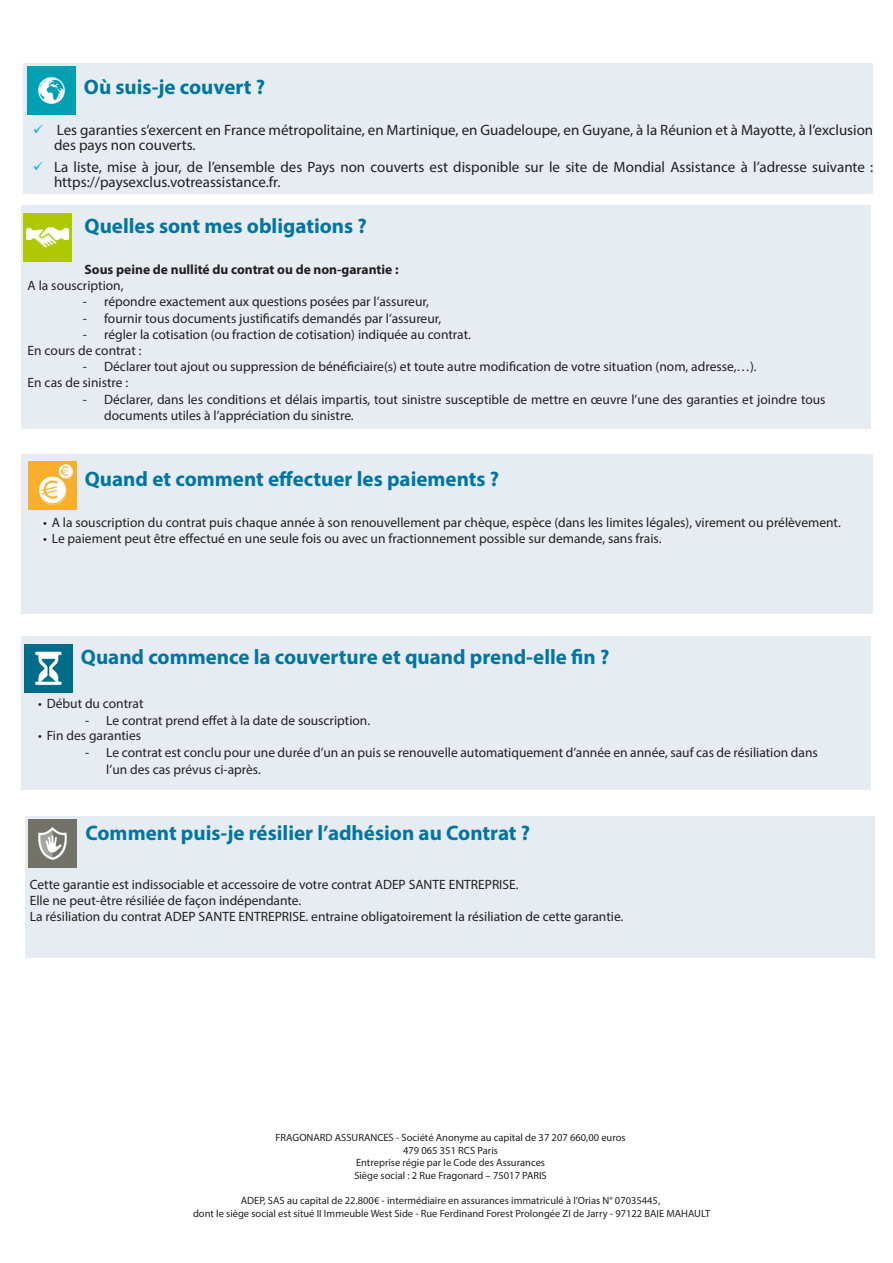
<style>
.page{position:relative;width:893px;height:1263px;background:#fff}
.page>*{position:absolute;margin:0;border:0;box-sizing:border-box;transform-origin:0 0}
.t1{font:700 21px "Myriad Pro";color:#0075a3}
.t2{font:15px/15px "Myriad Pro";color:#231f20}
.t3{font:13.5px/16.2px "Myriad Pro";color:#231f20}
.t4{font:700 13.5px "Myriad Pro";color:#231f20}
.t5{font:10.5px/12.6px "Myriad Pro";color:#231f20;text-align:center}
</style>
<div class="page">
<div style="left:21px;top:454px;width:852px;height:159px;background:#e6ecf2"></div>
<div style="left:21px;top:637px;width:849px;height:153px;background:#e6ecf2"></div>
<div style="left:26px;top:817px;width:849px;height:141px;background:#e6ecf2"></div>
<div style="left:23px;top:63px;width:849px;height:130px;background:#e6ecf2"></div>
<div style="left:21px;top:205px;width:850px;height:224px;background:#e6ecf2"></div>
<img style="left:29px;top:820px;width:48px;height:48px">
<img style="left:24px;top:214px;width:48px;height:48px">
<img style="left:28px;top:461px;width:48px;height:48px">
<img style="left:24px;top:644px;width:48px;height:48px">
<img style="left:27px;top:67px;width:48px;height:47px">
<h1 class="t1" style="left:84px;top:74px;width:183px">Où suis-je couvert ?</h1>
<p class="t2" style="left:54px;top:122px;width:821px">Les garanties s’exercent en France métropolitaine, en Martinique, en Guadeloupe, en Guyane, à la Réunion et à Mayotte, à l’exclusion des pays non couverts.</p>
<p class="t2" style="left:54px;top:160px;width:821px">La liste, mise à jour, de l’ensemble des Pays non couverts est disponible sur le site de Mondial Assistance à l’adresse suivante : https://paysexclus.votreassistance.fr.</p>
<h1 class="t1" style="left:85px;top:212px;width:284px">Quelles sont mes obligations ?</h1>
<p class="t4" style="left:85px;top:261px;width:316px">Sous peine de nullité du contrat ou de non-garantie :</p>
<p class="t3" style="left:28px;top:277px;width:97px">A la souscription,</p>
<p class="t3" style="left:83px;top:294px;width:348px">- répondre exactement aux questions posées par l’assureur,</p>
<p class="t3" style="left:83px;top:310px;width:360px">- fournir tous documents justificatifs demandés par l’assureur,</p>
<p class="t3" style="left:28px;top:326px;width:445px;text-indent:55px">- régler la cotisation (ou fraction de cotisation) indiquée au contrat.<br>En cours de contrat :</p>
<p class="t3" style="left:28px;top:358px;width:730px;text-indent:55px">- Déclarer tout ajout ou suppression de bénéficiaire(s) et toute autre modification de votre situation (nom, adresse,…).<br>En cas de sinistre :</p>
<p class="t3" style="left:104px;top:391px;width:723px;text-indent:-21px">- Déclarer, dans les conditions et délais impartis, tout sinistre susceptible de mettre en œuvre l’une des garanties et joindre tous documents utiles à l’appréciation du sinistre.</p>
<h1 class="t1" style="left:85px;top:465px;width:416px">Quand et comment effectuer les paiements ?</h1>
<p class="t3" style="left:43px;top:514px;width:799px">• A la souscription du contrat puis chaque année à son renouvellement par chèque, espèce (dans les limites légales), virement ou prélèvement.</p>
<p class="t3" style="left:43px;top:530px;width:620px">• Le paiement peut être effectué en une seule fois ou avec un fractionnement possible sur demande, sans frais.</p>
<h1 class="t1" style="left:81px;top:643px;width:530px">Quand commence la couverture et quand prend-elle fin ?</h1>
<p class="t3" style="left:38px;top:695px;width:107px">• Début du contrat</p>
<p class="t3" style="left:85px;top:712px;width:287px">- Le contrat prend effet à la date de souscription.</p>
<p class="t3" style="left:38px;top:727px;width:104px">• Fin des garanties</p>
<p class="t3" style="left:106px;top:744px;width:713px;text-indent:-21px">- Le contrat est conclu pour une durée d’un an puis se renouvelle automatiquement d’année en année, sauf cas de résiliation dans l’un des cas prévus ci-après.</p>
<h1 class="t1" style="left:85px;top:819px;width:446px">Comment puis-je résilier l’adhésion au Contrat ?</h1>
<p class="t3" style="left:30px;top:876px;width:595px">Cette garantie est indissociable et accessoire de votre contrat ADEP SANTE ENTREPRISE.<br>Elle ne peut-être résiliée de façon indépendante.<br>La résiliation du contrat ADEP SANTE ENTREPRISE. entraine obligatoirement la résiliation de cette garantie.</p>
<p class="t5" style="left:275px;top:1131px;width:352px">FRAGONARD ASSURANCES - Société Anonyme au capital de 37 207 660,00 euros 479 065 351 RCS Paris<br>Entreprise régie par le Code des Assurances<br>Siège social : 2 Rue Fragonard – 75017 PARIS</p>
<p class="t5" style="left:193px;top:1194px;width:519px">ADEP, SAS au capital de 22.800€ - intermédiaire en assurances immatriculé à l’Orias N° 07035445,<br>dont le siège social est situé II Immeuble West Side - Rue Ferdinand Forest Prolongée ZI de Jarry - 97122 BAIE MAHAULT</p>
</div>
